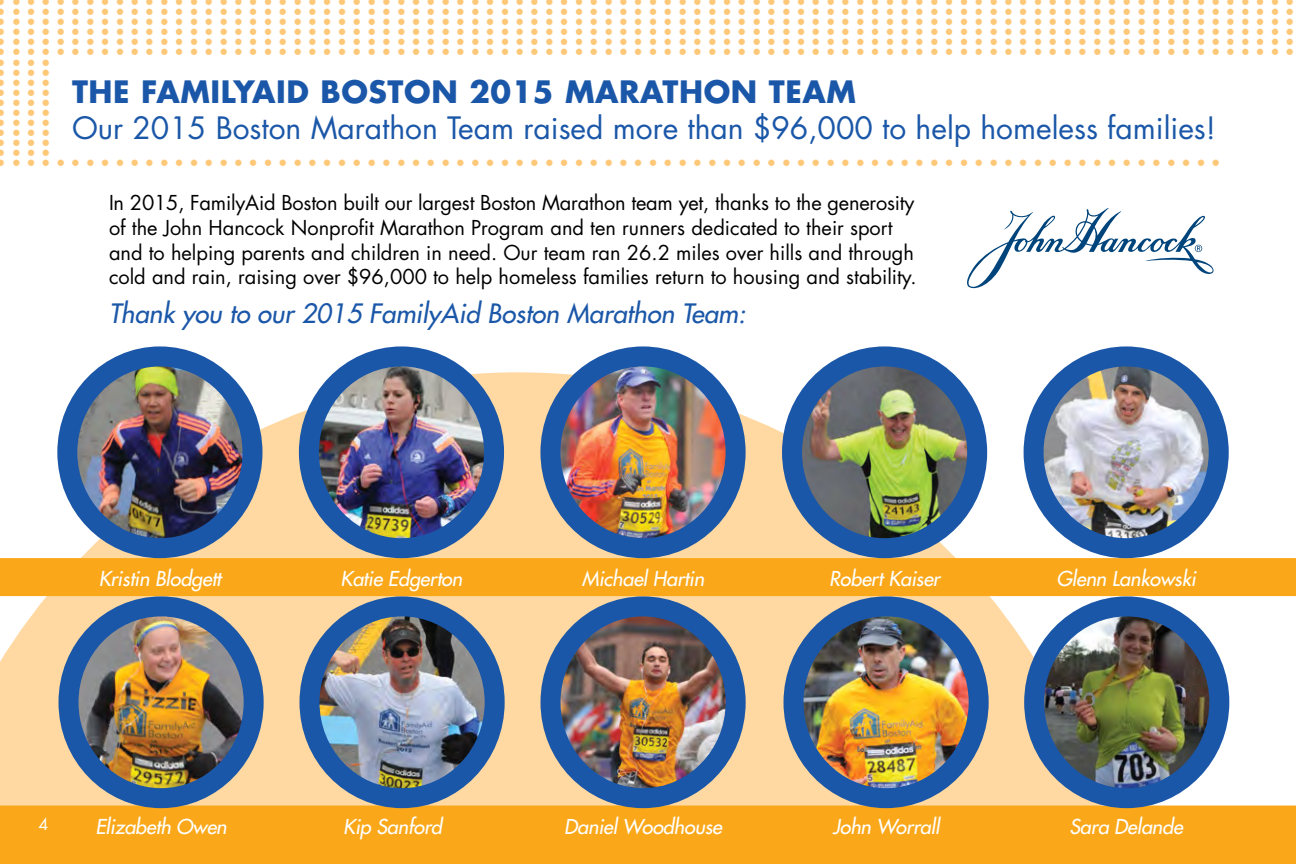
<style>
.page{position:relative;width:1296px;height:864px;background:#fff}
.page>*{position:absolute;margin:0;border:0;box-sizing:border-box;transform-origin:0 0}
.t1{font:30px "Futura";color:#1b57a8}
.t2{font:700 30px "Futura";letter-spacing:.02em;color:#1b57a8}
.t3{font:italic 26px "Futura";color:#1b57a8}
.t4{font:24px "Minion Pro";color:#fec879}
.t5{font:20px/24.8px "Futura";color:#000}
.t6{font:italic 20px "Futura";letter-spacing:-.01em;color:#fff}
.t7{font:16px "Futura";color:#fff}
</style>
<div class="page">
<svg style="left:0;top:372px;width:1117px;height:434px;fill:#ffd9a1"></svg>
<svg style="left:967px;top:208px;width:247px;height:80px"></svg>
<div style="left:0;top:558px;width:1296px;height:38px;background:#faa81a"></div>
<img style="left:309px;top:360px;width:185px;height:188px">
<div style="left:299px;top:346px;width:205px;height:212px;border:20px solid #1b57a8;border-radius:50%"></div>
<img style="left:550px;top:367px;width:186px;height:181px">
<div style="left:540px;top:346px;width:206px;height:212px;border:20px solid #1b57a8;border-radius:50%"></div>
<img style="left:792px;top:360px;width:185px;height:188px">
<div style="left:782px;top:346px;width:205px;height:212px;border:20px solid #1b57a8;border-radius:50%"></div>
<img style="left:1034px;top:356px;width:185px;height:192px">
<div style="left:1024px;top:346px;width:205px;height:212px;border:20px solid #1b57a8;border-radius:50%"></div>
<img style="left:67px;top:356px;width:185px;height:192px">
<div style="left:57px;top:346px;width:205px;height:212px;border:20px solid #1b57a8;border-radius:50%"></div>
<div style="left:0;top:806px;width:1296px;height:38px;background:#faa81a"></div>
<div style="left:0;top:841px;width:1296px;height:23px;background:#faa81a"></div>
<img style="left:310px;top:606px;width:185px;height:192px">
<div style="left:300px;top:596px;width:205px;height:212px;border:20px solid #1b57a8;border-radius:50%"></div>
<img style="left:794px;top:606px;width:185px;height:192px">
<div style="left:784px;top:596px;width:205px;height:212px;border:20px solid #1b57a8;border-radius:50%"></div>
<img style="left:69px;top:606px;width:185px;height:192px">
<div style="left:59px;top:596px;width:205px;height:212px;border:20px solid #1b57a8;border-radius:50%"></div>
<img style="left:551px;top:606px;width:185px;height:192px">
<div style="left:541px;top:596px;width:205px;height:212px;border:20px solid #1b57a8;border-radius:50%"></div>
<img style="left:1034px;top:607px;width:182px;height:191px">
<div style="left:1024px;top:596px;width:205px;height:212px;border:20px solid #1b57a8;border-radius:50%"></div>
<p class="t4" style="left:-3px;top:-16px;width:1299px">• • • • • • • • • • • • • • • • • • • • • • • • • • • • • • • • • • • • • • • • • • • • • • • • • • • • • • • • • • • • • • • • • • • • • • • • • • • • • • • • • • • • • • • •</p>
<p class="t4" style="left:-3px;top:-6px;width:1299px">• • • • • • • • • • • • • • • • • • • • • • • • • • • • • • • • • • • • • • • • • • • • • • • • • • • • • • • • • • • • • • • • • • • • • • • • • • • • • • • • • • • • • • • •</p>
<p class="t4" style="left:-3px;top:4px;width:1299px">• • • • • • • • • • • • • • • • • • • • • • • • • • • • • • • • • • • • • • • • • • • • • • • • • • • • • • • • • • • • • • • • • • • • • • • • • • • • • • • • • • • • • • • •</p>
<p class="t4" style="left:-3px;top:14px;width:1299px">• • • • • • • • • • • • • • • • • • • • • • • • • • • • • • • • • • • • • • • • • • • • • • • • • • • • • • • • • • • • • • • • • • • • • • • • • • • • • • • • • • • • • • • •</p>
<p class="t4" style="left:-3px;top:24px;width:1299px">• • • • • • • • • • • • • • • • • • • • • • • • • • • • • • • • • • • • • • • • • • • • • • • • • • • • • • • • • • • • • • • • • • • • • • • • • • • • • • • • • • • • • • • •</p>
<p class="t4" style="left:-3px;top:34px;width:1299px">• • • • • • • • • • • • • • • • • • • • • • • • • • • • • • • • • • • • • • • • • • • • • • • • • • • • • • • • • • • • • • • • • • • • • • • • • • • • • • • • • • • • • • • •</p>
<p class="t4" style="left:-3px;top:44px;width:55px">• • • •</p>
<p class="t4" style="left:-3px;top:54px;width:55px">• • • •</p>
<p class="t4" style="left:-3px;top:64px;width:55px">• • • •</p>
<p class="t4" style="left:-3px;top:74px;width:55px">• • • •</p>
<p class="t4" style="left:-3px;top:84px;width:55px">• • • •</p>
<p class="t4" style="left:-3px;top:94px;width:55px">• • • •</p>
<p class="t4" style="left:-3px;top:104px;width:55px">• • • •</p>
<p class="t4" style="left:-3px;top:114px;width:55px">• • • •</p>
<p class="t4" style="left:-3px;top:124px;width:55px">• • • •</p>
<p class="t4" style="left:-3px;top:134px;width:55px">• • • •</p>
<p class="t4" style="left:-3px;top:144px;width:1225px">• • • • • • • • • • • • • • • • • • • • • • • • • • • • • • • • • • • • • • • • • • • • • • • • • • • • • • • • • • • • • • • • • • • • • • • • • • • • • • • • • • •</p>
<p class="t5" style="left:109px;top:190px;width:809px">In 2015, FamilyAid Boston built our largest Boston Marathon team yet, thanks to the generosity of the John Hancock Nonprofit Marathon Program and ten runners dedicated to their sport and to helping parents and children in need. Our team ran 26.2 miles over hills and through cold and rain, raising over $96,000 to help homeless families return to housing and stability.</p>
<p class="t3" style="left:109px;top:296px;width:638px">Thank you to our 2015 FamilyAid Boston Marathon Team:</p>
<p class="t2" style="left:72px;top:71px;width:786px">THE FAMILYAID BOSTON 2015 MARATHON TEAM</p>
<p class="t1" style="left:72px;top:107px;width:1146px">Our 2015 Boston Marathon Team raised more than $96,000 to help homeless families!</p>
<p class="t6" style="left:99px;top:566px;width:124px">Kristin Blodgett</p>
<p class="t6" style="left:341px;top:566px;width:123px">Katie Edgerton</p>
<p class="t6" style="left:582px;top:566px;width:124px">Michael Hartin</p>
<p class="t6" style="left:829px;top:566px;width:112px">Robert Kaiser</p>
<p class="t6" style="left:1056px;top:566px;width:141px">Glenn Lankowski</p>
<p class="t7" style="left:38px;top:813px;width:11px">4</p>
<p class="t6" style="left:95px;top:813px;width:133px">Elizabeth Owen</p>
<p class="t6" style="left:343px;top:813px;width:100px">Kip Sanford</p>
<p class="t6" style="left:564px;top:813px;width:159px">Daniel Woodhouse</p>
<p class="t6" style="left:833px;top:813px;width:108px">John Worrall</p>
<p class="t6" style="left:1069px;top:813px;width:115px">Sara Delande</p>
</div>
